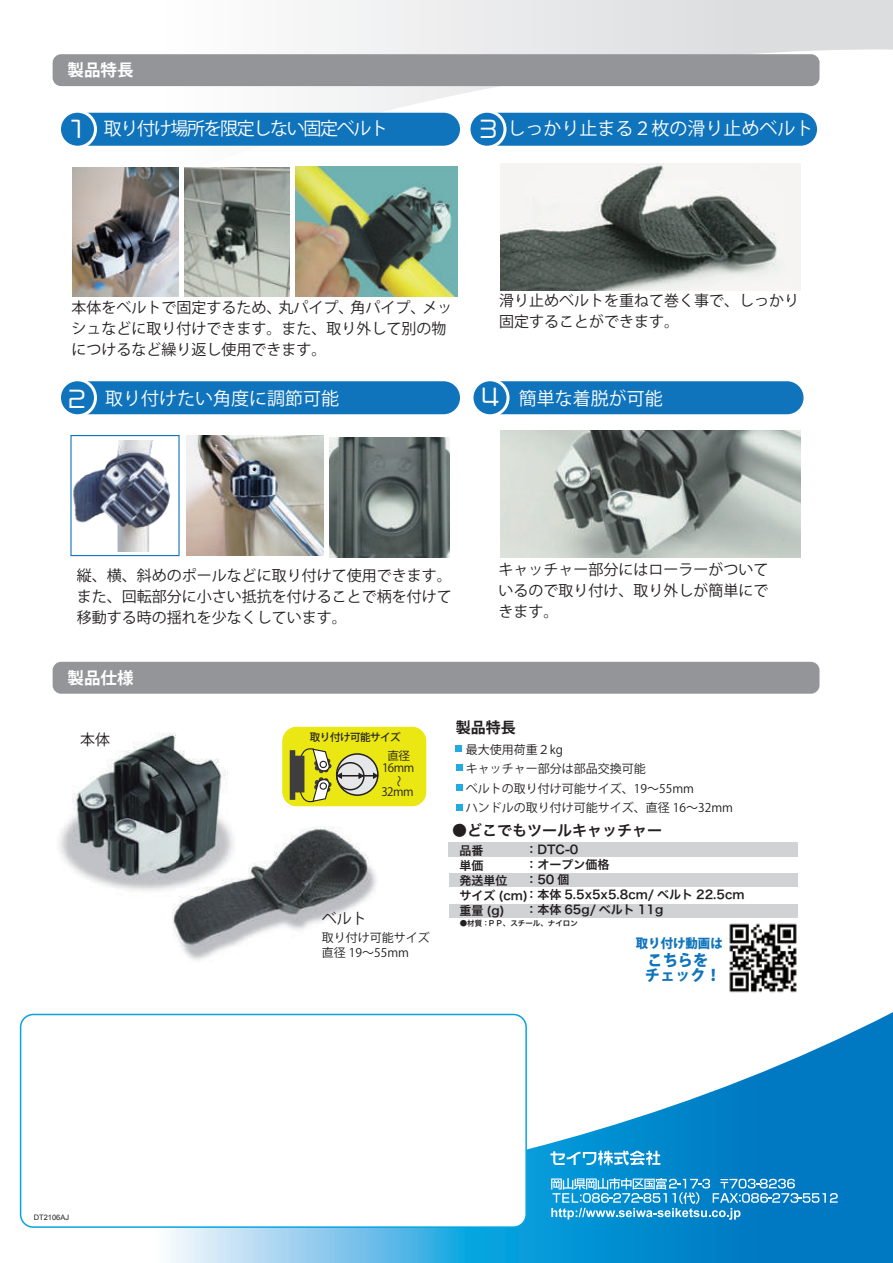
<style>
.page{position:relative;width:893px;height:1263px;background:#fff}
.page>*{position:absolute;margin:0;border:0;box-sizing:border-box;transform-origin:0 0}
.t1{font:22.5px "VDL Logo Jr Regular";color:#fff}
.t2{font:18px "Koz Go Pr 6 N";color:#fff}
.t3{font:18px "Koz Go Pr 6 N";letter-spacing:-.075em;color:#fff}
.t4{font:700 16.5px "Koz Go Pro";color:#fff}
.t5{font:800 15.75px/15.1px "Koz Go Pr 6 N";color:#1074bc}
.t6{font:15px/21px "Koz Go Pr 6 N";color:#231f20}
.t7{font:15px "Hira Kaku Pro W6";color:#231f20}
.t8{font:700 15px "Koz Go Pr 6 N";color:#231f20}
.t9{font:800 12.75px "Koz Go Pr 6 N";color:#1074bc}
.t10{font:12px/19.5px "Koz Go Pr 6 N";color:#231f20}
.t11{font:12px/15px "Hira Kaku Pro W6";color:#231f20}
.t12{font:11.55px/24.8px "Koz Go Pr 6 N";letter-spacing:-.05em;color:#231f20}
.t13{font:500 10.5px "Koz Go Pr 6 N";letter-spacing:-.05em;color:#231f20}
.t14{font:7.5px "Hira Kaku Pro W6";color:#231f20}
.t15{font:7.5px "Arial";color:#231f20}
.s1{font-family:"VDL Logo Jr Regular";font-size:22.5px}
</style>
<div class="page">
<svg style="left:19px;top:1012px;width:874px;height:251px"></svg>
<svg style="left:52px;top:0;width:841px;height:253px"></svg>
<img style="left:58px;top:733px;width:170px;height:158px">
<img style="left:171px;top:826px;width:206px;height:135px">
<img style="left:501px;top:163px;width:300px;height:128px">
<img style="left:501px;top:430px;width:300px;height:128px">
<img style="left:330px;top:438px;width:120px;height:120px">
<img style="left:295px;top:166px;width:162px;height:130px">
<img style="left:187px;top:436px;width:137px;height:120px">
<img style="left:73px;top:167px;width:105px;height:130px">
<img style="left:184px;top:167px;width:106px;height:130px">
<div style="left:70px;top:435px;width:110px;height:121px;border:1px solid #1074bc"></div>
<img style="left:70px;top:441px;width:110px;height:111px">
<svg style="left:551px;top:1178px;width:287px;height:42px;background:#389ed4"></svg>
<svg style="left:550px;top:1150px;width:110px;height:15px"></svg>
<div style="left:21px;top:1014px;width:505px;height:213px;background:#fff;border-radius:13px"></div>
<div style="left:20px;top:1014px;width:507px;height:214px;border:2px solid #05a4e0;border-radius:13px"></div>
<div style="left:53px;top:54px;width:766px;height:32px;background:#939598;border-radius:9px"></div>
<div style="left:53px;top:662px;width:766px;height:32px;background:#939598;border-radius:9px"></div>
<div style="left:470px;top:113px;width:347px;height:33px;background:#1074bc;border-radius:16px"></div>
<div style="left:469px;top:111px;width:36px;height:36px;background:#1074bc;border-radius:50%"></div>
<div style="left:467px;top:110px;width:39px;height:39px;border:3px solid #fff;border-radius:50%"></div>
<div style="left:61px;top:113px;width:399px;height:33px;background:#1074bc;border-radius:16px"></div>
<div style="left:59px;top:111px;width:36px;height:36px;background:#1074bc;border-radius:50%"></div>
<div style="left:58px;top:110px;width:39px;height:39px;border:3px solid #fff;border-radius:50%"></div>
<img style="left:722px;top:917px;width:76px;height:76px">
<div style="left:281px;top:725px;width:147px;height:83px;background:#eae712;border:2px solid #fff;border-radius:15px"></div>
<div style="left:281px;top:725px;width:147px;height:83px;border:2px solid #fff;border-radius:15px"></div>
<svg style="left:290px;top:748px;width:89px;height:55px"></svg>
<div style="left:449px;top:842px;width:349px;height:15px;background:#d1d2d4"></div>
<div style="left:450px;top:873px;width:348px;height:14px;background:#d1d2d4"></div>
<div style="left:450px;top:904px;width:348px;height:13px;background:#d1d2d4"></div>
<div style="left:456px;top:764px;width:6px;height:7px;background:#24aae1"></div>
<div style="left:456px;top:785px;width:7px;height:6px;background:#24aae1"></div>
<div style="left:456px;top:745px;width:6px;height:7px;background:#24aae1"></div>
<div style="left:456px;top:804px;width:7px;height:7px;background:#24aae1"></div>
<div style="left:61px;top:381px;width:399px;height:33px;background:#1074bc;border-radius:16px"></div>
<div style="left:59px;top:380px;width:36px;height:36px;background:#1074bc;border-radius:50%"></div>
<div style="left:58px;top:378px;width:39px;height:39px;border:3px solid #fff;border-radius:50%"></div>
<div style="left:473px;top:381px;width:330px;height:33px;background:#1074bc;border-radius:16px"></div>
<div style="left:472px;top:380px;width:36px;height:36px;background:#1074bc;border-radius:50%"></div>
<div style="left:470px;top:378px;width:39px;height:39px;border:3px solid #fff;border-radius:50%"></div>
<p class="t4" style="left:68px;top:59px;width:68px">製品特長</p>
<h1 class="t1" style="left:70px;top:113px;width:16px">1</h1>
<p class="t3" style="left:104px;top:119px;width:286px">取り付け場所を限定しない固定ベルト</p>
<p class="t2" style="left:480px;top:119px;width:335px"><span class="s1">3</span> しっかり止まる２枚の滑り止めベルト</p>
<p class="t6" style="left:72px;top:297px;width:382px">本体をベルトで固定するため、丸パイプ、角パイプ、メッシュなどに取り付けできます。また、取り外して別の物につけるなど繰り返し使用できます。</p>
<p class="t2" style="left:68px;top:388px;width:272px"><span class="s1">2</span> 取り付けたい角度に調節可能</p>
<p class="t6" style="left:499px;top:290px;width:301px">滑り止めベルトを重ねて巻く事で、しっかり固定することができます。</p>
<p class="t2" style="left:481px;top:388px;width:183px"><span class="s1">4</span> 簡単な着脱が可能</p>
<p class="t6" style="left:77px;top:565px;width:377px;text-align:justify">縦、横、斜めのポールなどに取り付けて使用できます。また、回転部分に小さい抵抗を付けることで柄を付けて移動する時の揺れを少なくしています。</p>
<p class="t4" style="left:68px;top:667px;width:68px">製品仕様</p>
<p class="t6" style="left:498px;top:559px;width:272px;text-align:justify">キャッチャー部分にはローラーがついているので取り付け、取り外しが簡単にできます。</p>
<p class="t6" style="left:80px;top:729px;width:32px">本体</p>
<p class="t15" style="left:34px;top:1212px;width:37px">DT2106AJ</p>
<p class="t13" style="left:310px;top:732px;width:92px">取り付け可能サイズ</p>
<p class="t12" style="left:381px;top:755px;width:34px">16mm<br>32mm</p>
<p class="t12" style="left:388px;top:743px;width:24px">直径</p>
<p class="t12" style="left:387px;top:787px;width:13px;rotate:-90deg">～</p>
<p class="t6" style="left:322px;top:908px;width:46px">ベルト</p>
<p class="t10" style="left:322px;top:931px;width:109px;line-height:15px">取り付け可能サイズ直径 19～55mm</p>
<p class="t8" style="left:456px;top:719px;width:61px">製品特長</p>
<p class="t10" style="left:454px;top:740px;width:281px">・最大使用荷重２kg<br>・キャッチャー部分は部品交換可能<br>・ベルトの取り付け可能サイズ、19～55mm<br>・ハンドルの取り付け可能サイズ、直径 16～32mm</p>
<p class="t7" style="left:452px;top:817px;width:211px">●どこでもツールキャッチャー</p>
<p class="t11" style="left:460px;top:842px;width:70px">品番<br>単価<br>発送単位<br>サイズ (cm)重量 (g)</p>
<p class="t11" style="left:525px;top:842px;width:221px">：DTC-0<br>：オープン価格<br>：50 個<br>：本体 5.5x5x5.8cm/ ベルト 22.5cm：本体 65g/ ベルト 11g</p>
<p class="t14" style="left:460px;top:916px;width:120px">●材質：ＰＰ、スチール、ナイロン</p>
<p class="t9" style="left:636px;top:936px;width:88px">取り付け動画は</p>
<p class="t5" style="left:645px;top:953px;width:78px">こちらをチェック！</p>
</div>
